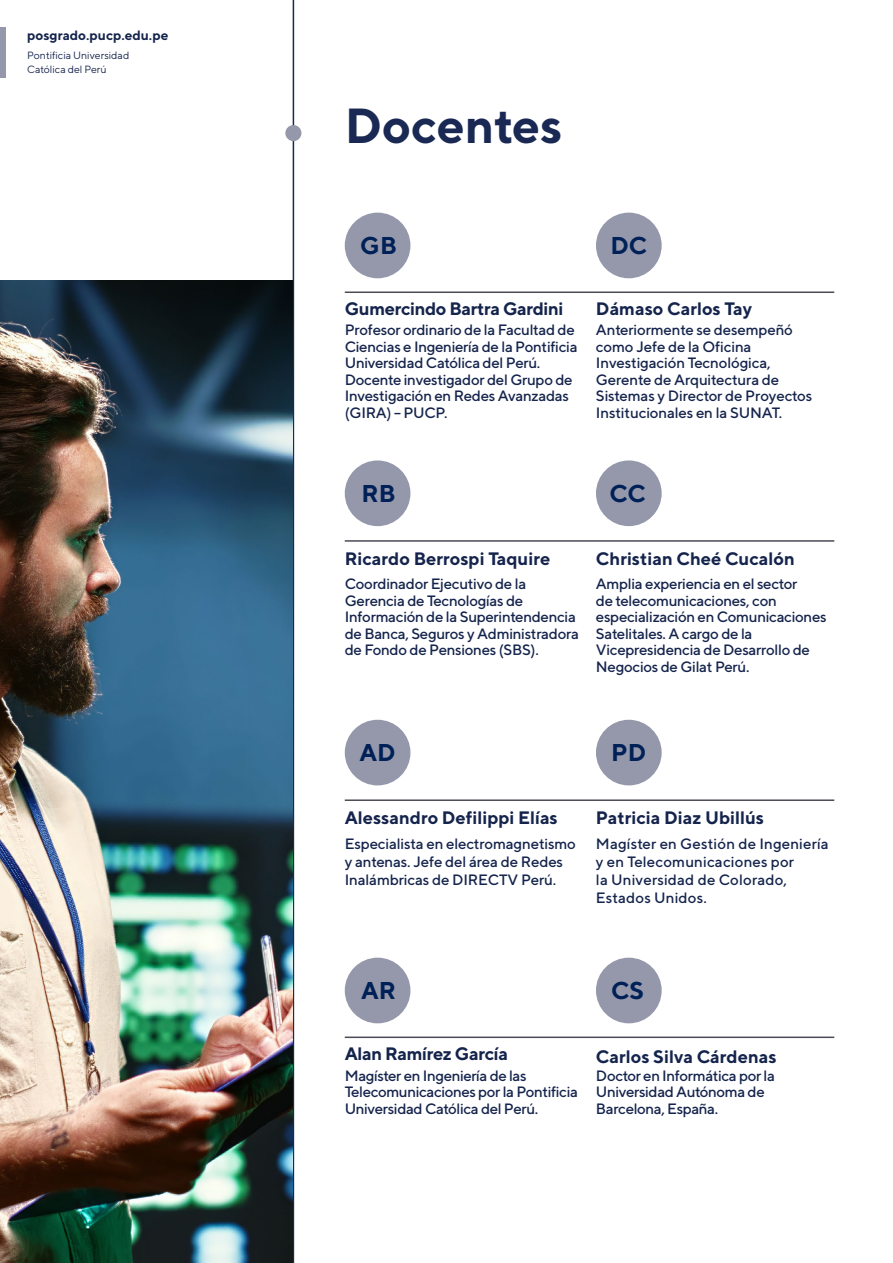
<style>
.page{position:relative;width:893px;height:1263px;background:#fff}
.page>*{position:absolute;margin:0;border:0;box-sizing:border-box;transform-origin:0 0}
.t1{font:700 49.2px "TT Norms";color:#1a2954}
.t2{font:700 24.3px "TT Norms";color:#002157}
.t3{font:700 18px "TT Norms";color:#15244c}
.t4{font:700 18px "TT Norms";letter-spacing:-.02em;color:#15244c}
.t5{font:500 15px/16.5px "TT Norms";letter-spacing:-.02em;color:#15244c}
.t6{font:500 15px/18px "TT Norms";letter-spacing:.01em;color:#15244c}
.t7{font:700 13.5px "TT Norms";color:#15244c}
.t8{font:10.5px/13.8px "TT Norms";color:#15244c}
</style>
<div class="page">
<div style="left:0;top:28px;width:5px;height:50px;background:#9598ab"></div>
<hr style="left:345px;top:291px;width:489px;height:2px;background:#4a4b55">
<hr style="left:345px;top:540px;width:489px;height:2px;background:#4a4b55">
<hr style="left:345px;top:799px;width:489px;height:2px;background:#4a4b55">
<div style="left:345px;top:213px;width:65px;height:65px;background:#9598ab;border-radius:50%"></div>
<div style="left:345px;top:460px;width:65px;height:66px;background:#9598ab;border-radius:50%"></div>
<div style="left:345px;top:720px;width:65px;height:65px;background:#9598ab;border-radius:50%"></div>
<div style="left:596px;top:213px;width:66px;height:65px;background:#9598ab;border-radius:50%"></div>
<div style="left:596px;top:460px;width:66px;height:66px;background:#9598ab;border-radius:50%"></div>
<div style="left:596px;top:720px;width:66px;height:65px;background:#9598ab;border-radius:50%"></div>
<hr style="left:293px;top:0;width:1px;height:1263px;background:#1a2954">
<div style="left:285px;top:125px;width:16px;height:16px;background:#9598ab;border-radius:50%"></div>
<img style="left:0;top:280px;width:293px;height:983px">
<hr style="left:345px;top:1036px;width:489px;height:2px;background:#4a4b55">
<div style="left:345px;top:958px;width:65px;height:65px;background:#9598ab;border-radius:50%"></div>
<div style="left:596px;top:958px;width:66px;height:65px;background:#9598ab;border-radius:50%"></div>
<p class="t7" style="left:27px;top:27px;width:143px">posgrado.pucp.edu.pe</p>
<p class="t8" style="left:27px;top:48px;width:104px">Pontificia Universidad<br>Católica del Perú</p>
<h1 class="t1" style="left:345px;top:95px;width:219px">Docentes</h1>
<h2 class="t2" style="left:360px;top:230px;width:38px">GB</h2>
<h2 class="t2" style="left:610px;top:230px;width:38px">DC</h2>
<p class="t4" style="left:345px;top:297px;width:220px">Gumercindo Bartra Gardini</p>
<p class="t3" style="left:596px;top:297px;width:158px">Dámaso Carlos Tay</p>
<p class="t5" style="left:345px;top:322px;width:234px">Profesor ordinario de la Facultad de<br>Ciencias e Ingeniería de la Pontificia<br>Universidad Católica del Perú.<br>Docente investigador del Grupo de<br>Investigación en Redes Avanzadas (GIRA) – PUCP.</p>
<p class="t5" style="left:596px;top:322px;width:218px">Anteriormente se desempeñó como Jefe de la Oficina<br>Investigación Tecnológica,<br>Gerente de Arquitectura de<br>Sistemas y Director de Proyectos<br>Institucionales en la SUNAT.</p>
<h2 class="t2" style="left:362px;top:478px;width:36px">RB</h2>
<h2 class="t2" style="left:610px;top:478px;width:38px">CC</h2>
<p class="t3" style="left:345px;top:548px;width:207px">Ricardo Berrospi Taquire</p>
<p class="t5" style="left:345px;top:576px;width:236px">Coordinador Ejecutivo de la<br>Gerencia de Tecnologías de<br>Información de la Superintendencia de Banca, Seguros y Administradora de Fondo de Pensiones (SBS).</p>
<p class="t3" style="left:596px;top:548px;width:200px">Christian Cheé Cucalón</p>
<p class="t5" style="left:596px;top:576px;width:232px">Amplia experiencia en el sector<br>de telecomunicaciones, con especialización en Comunicaciones<br>Satelitales. A cargo de la<br>Vicepresidencia de Desarrollo de<br>Negocios de Gilat Perú.</p>
<h2 class="t2" style="left:359px;top:737px;width:38px">AD</h2>
<h2 class="t2" style="left:611px;top:737px;width:36px">PD</h2>
<p class="t3" style="left:345px;top:806px;width:215px">Alessandro Defilippi Elías</p>
<p class="t3" style="left:596px;top:806px;width:170px">Patricia Diaz Ubillús</p>
<p class="t5" style="left:345px;top:834px;width:233px;line-height:18px">Especialista en electromagnetismo y antenas. Jefe del área de Redes<br>Inalámbricas de DIRECTV Perú.</p>
<p class="t6" style="left:596px;top:834px;width:234px">Magíster en Gestión de Ingeniería y en Telecomunicaciones por<br>la Universidad de Colorado,<br>Estados Unidos.</p>
<h2 class="t2" style="left:361px;top:975px;width:36px">AR</h2>
<p class="t4" style="left:345px;top:1042px;width:165px">Alan Ramírez García</p>
<p class="t5" style="left:345px;top:1067px;width:235px">Magíster en Ingeniería de las<br>Telecomunicaciones por la Pontificia<br>Universidad Católica del Perú.</p>
<h2 class="t2" style="left:611px;top:975px;width:34px">CS</h2>
<p class="t3" style="left:596px;top:1045px;width:182px">Carlos Silva Cárdenas</p>
<p class="t5" style="left:596px;top:1067px;width:180px">Doctor en Informática por la<br>Universidad Autónoma de<br>Barcelona, España.</p>
</div>
